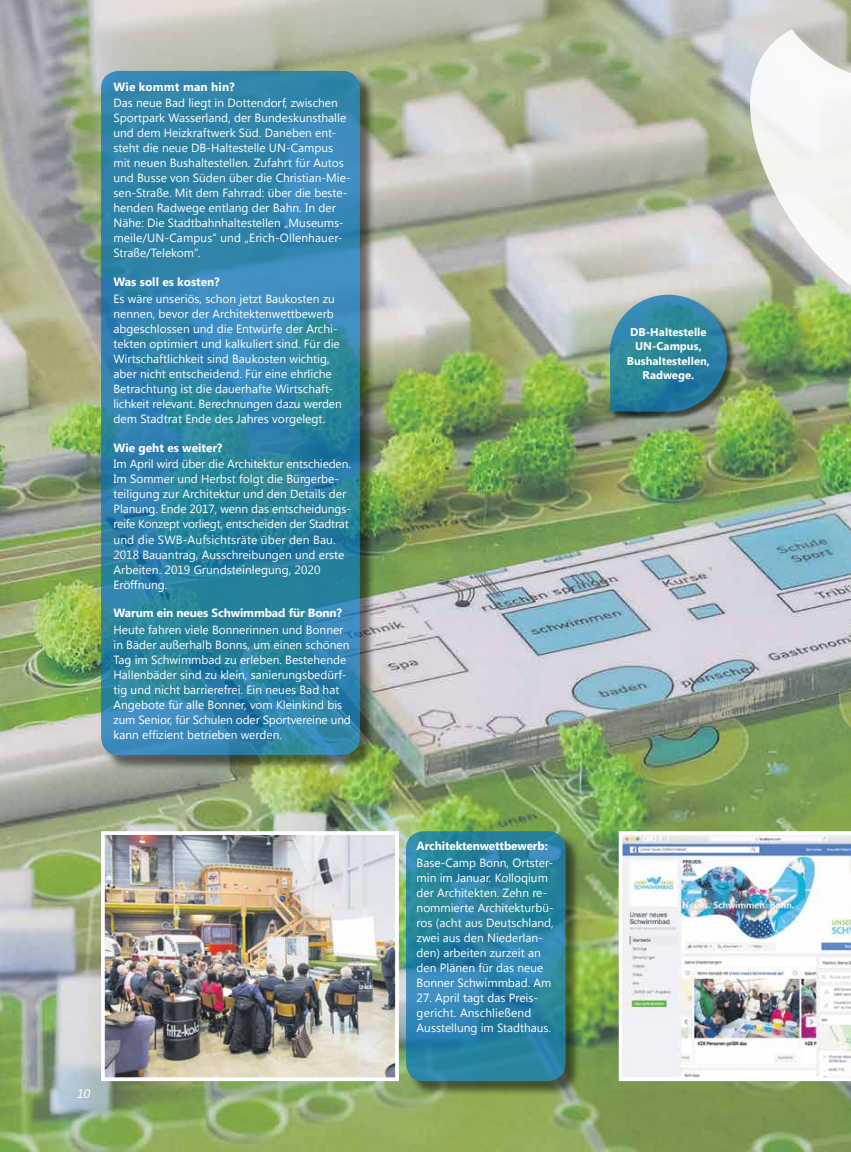
<style>
.page{position:relative;width:851px;height:1152px;background:#fff}
.page>*{position:absolute;margin:0;border:0;box-sizing:border-box;transform-origin:0 0}
.t1{font:italic 12.5px "Segoe UI";color:#fff}
.t2{font:11.88px/15px "Segoe UI";color:#fff}
.t3{font:700 11.88px "Segoe UI";letter-spacing:-.01em;color:#fff}
.t4{font:700 11.88px "Segoe UI";letter-spacing:.01em;color:#fff}
.t5{font:700 11.25px/14.4px "Segoe UI";color:#fff;text-align:center}
</style>
<div class="page">
<img style="left:0;top:0;width:850px;height:1152px">
<div style="left:611px;top:296px;width:124px;height:124px;background:#000;opacity:.75"></div>
<svg style="left:609px;top:295px;width:117px;height:117px;background:#3d889b"></svg>
<div style="left:103px;top:73px;width:272px;height:697px;background:#000;opacity:.75"></div>
<svg style="left:101px;top:71px;width:259px;height:684px;background:#2e84a9"></svg>
<img style="left:748px;top:0;width:102px;height:443px">
<img style="left:618px;top:831px;width:232px;height:250px">
<div style="left:408px;top:833px;width:173px;height:263px;background:#000;opacity:.75"></div>
<svg style="left:406px;top:831px;width:159px;height:250px;background:#2983a5"></svg>
<img style="left:106px;top:836px;width:288px;height:240px">
<div style="left:101px;top:831px;width:298px;height:250px;border:4px solid #fff"></div>
<p class="t4" style="left:113px;top:78px;width:123px">Wie kommt man hin?</p>
<p class="t2" style="left:113px;top:95px;width:239px">Das neue Bad liegt in Dottendorf, zwischen Sportpark Wasserland, der Bundeskunsthalle und dem Heizkraftwerk Süd. Daneben ent&shy;steht die neue DB-Haltestelle UN-Campus mit neuen Bushaltestellen. Zufahrt für Autos und Busse von Süden über die Christian-Mie&shy;sen-Straße. Mit dem Fahrrad: über die beste&shy;henden Radwege entlang der Bahn. In der Nähe: Die Stadtbahnhaltestellen „Museums&shy;meile/UN-Campus“ und „Erich-Ollenhauer-Straße/Telekom“.</p>
<p class="t3" style="left:113px;top:273px;width:108px">Was soll es kosten?</p>
<p class="t2" style="left:113px;top:291px;width:230px">Es wäre unseriös, schon jetzt Baukosten zu nennen, bevor der Architektenwettbewerb abgeschlossen und die Entwürfe der Archi&shy;tekten optimiert und kalkuliert sind. Für die Wirtschaftlichkeit sind Baukosten wichtig, aber nicht entscheidend. Für eine ehrliche Betrachtung ist die dauerhafte Wirtschaft&shy;lichkeit relevant. Berechnungen dazu werden dem Stadtrat Ende des Jahres vorgelegt.</p>
<p class="t3" style="left:113px;top:439px;width:110px">Wie geht es weiter?</p>
<p class="t2" style="left:113px;top:456px;width:239px">Im April wird über die Architektur entschieden.<br>Im Sommer und Herbst folgt die Bürgerbe&shy;teiligung zur Architektur und den Details der Planung. Ende 2017, wenn das entscheidungs&shy;reife Konzept vorliegt, entscheiden der Stadtrat und die SWB-Aufsichtsräte über den Bau.<br>2018 Bauantrag, Ausschreibungen und erste Arbeiten. 2019 Grundsteinlegung, 2020<br>Eröffnung.</p>
<p class="t3" style="left:113px;top:604px;width:230px">Warum ein neues Schwimmbad für Bonn?</p>
<p class="t2" style="left:113px;top:622px;width:239px">Heute fahren viele Bonnerinnen und Bonner in Bäder außerhalb Bonns, um einen schönen Tag im Schwimmbad zu erleben. Bestehende Hallenbäder sind zu klein, sanierungsbedürf&shy;tig und nicht barrierefrei. Ein neues Bad hat Angebote für alle Bonner, vom Kleinkind bis zum Senior, für Schulen oder Sportvereine und kann effizient betrieben werden.</p>
<p class="t1" style="left:77px;top:1084px;width:15px">10</p>
<p class="t3" style="left:416px;top:837px;width:133px">Architektenwettbewerb:</p>
<p class="t2" style="left:416px;top:855px;width:139px">Base-Camp Bonn, Ortster&shy;min im Januar. Kolloqium der Architekten. Zehn re&shy;nommierte Architekturbü&shy;ros (acht aus Deutschland, zwei aus den Niederlan&shy;den) arbeiten zurzeit an den Plänen für das neue<br>Bonner Schwimmbad. Am</p>
<p class="t2" style="left:416px;top:990px;width:136px">27. April tagt das Preis&shy;gericht. Anschließend<br>Ausstellung im Stadthaus.</p>
<p class="t5" style="left:626px;top:324px;width:85px">DB-Haltestelle<br>UN-Campus,<br>Bushaltestellen,<br>Radwege.</p>
</div>
